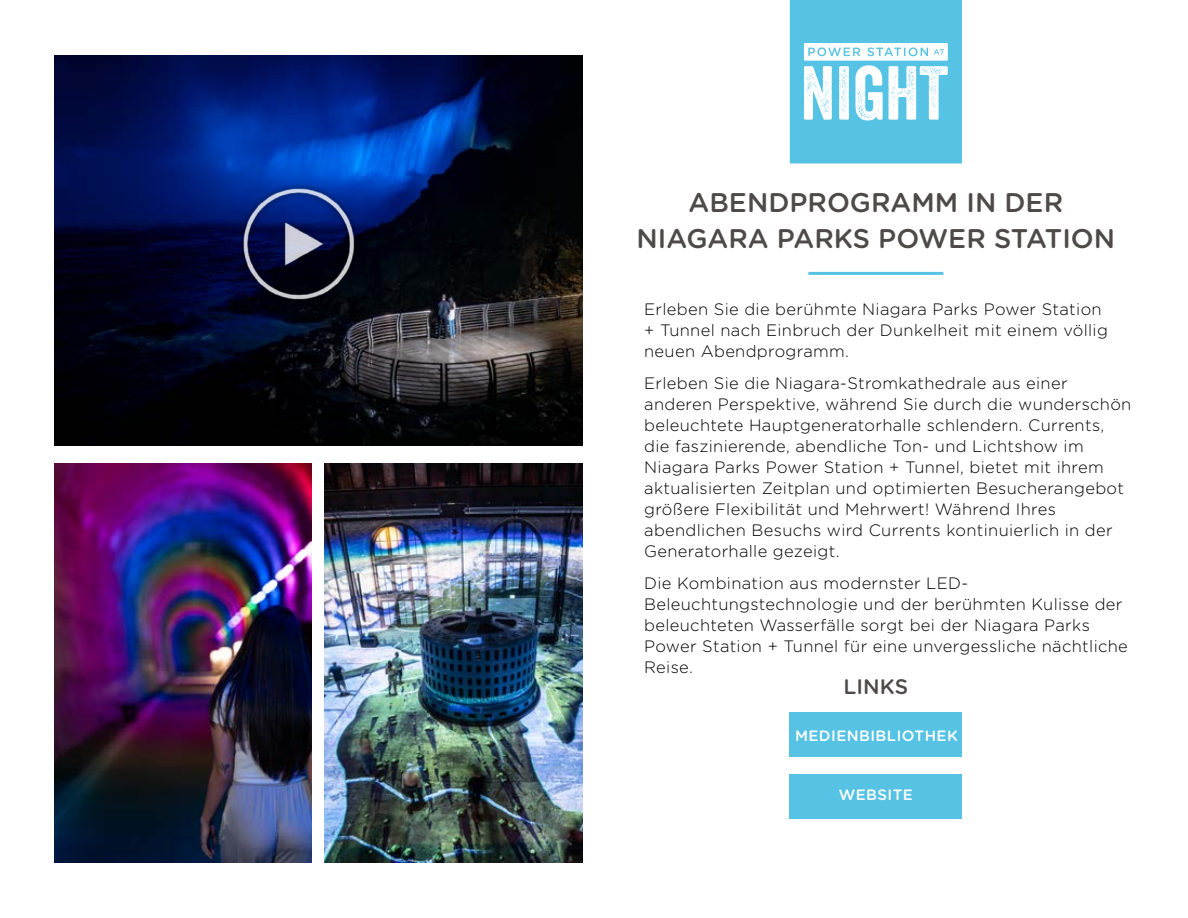
<style>
.page{position:relative;width:1188px;height:918px;background:#fff}
.page>*{position:absolute;margin:0;border:0;box-sizing:border-box;transform-origin:0 0}
.t1{font:500 27px/36px "Gotham Rounded";color:#4f4a4a;text-align:center}
.t2{font:500 21px "Gotham Rounded";color:#4f4a4a}
.t3{font:300 16.5px/21px "Gotham Rounded";letter-spacing:.02em;color:#000}
.t4{font:500 15px "Gotham Rounded";letter-spacing:.03em;color:#fff}
</style>
<div class="page">
<img style="left:54px;top:56px;width:529px;height:389px">
<hr style="left:808px;top:272px;width:135px;height:3px;background:#57c3e4">
<div style="left:791px;top:1px;width:170px;height:162px;background:#57c3e4"></div>
<div style="left:790px;top:0;width:172px;height:164px;border:2px solid #57c3e4"></div>
<div style="left:790px;top:713px;width:172px;height:44px;background:#57c3e4"></div>
<div style="left:790px;top:774px;width:172px;height:44px;background:#57c3e4"></div>
<svg style="left:804px;top:43px;width:144px;height:77px"></svg>
<img style="left:54px;top:464px;width:258px;height:398px">
<img style="left:325px;top:464px;width:258px;height:398px">
<img style="left:239px;top:183px;width:121px;height:122px">
<h1 class="t1" style="left:636px;top:183px;width:480px">ABENDPROGRAMM IN DER<br>NIAGARA PARKS POWER STATION</h1>
<p class="t3" style="left:644px;top:298px;width:465px">Erleben Sie die berühmte Niagara Parks Power Station + Tunnel nach Einbruch der Dunkelheit mit einem völlig neuen Abendprogramm.</p>
<p class="t3" style="left:644px;top:372px;width:489px">Erleben Sie die Niagara-Stromkathedrale aus einer anderen Perspektive, während Sie durch die wunderschön beleuchtete Hauptgeneratorhalle schlendern. Currents, die faszinierende, abendliche Ton- und Lichtshow im Niagara Parks Power Station + Tunnel, bietet mit ihrem aktualisierten Zeitplan und optimierten Besucherangebot größere Flexibilität und Mehrwert! Während Ihres abendlichen Besuchs wird Currents kontinuierlich in der Generatorhalle gezeigt.</p>
<p class="t3" style="left:644px;top:572px;width:485px">Die Kombination aus modernster LED-Beleuchtungstechnologie und der berühmten Kulisse der beleuchteten Wasserfälle sorgt bei der Niagara Parks Power Station + Tunnel für eine unvergessliche nächtliche Reise.</p>
<p class="t2" style="left:844px;top:672px;width:66px">LINKS</p>
<p class="t4" style="left:795px;top:725px;width:164px">MEDIENBIBLIOTHEK</p>
<p class="t4" style="left:839px;top:784px;width:76px">WEBSITE</p>
</div>
